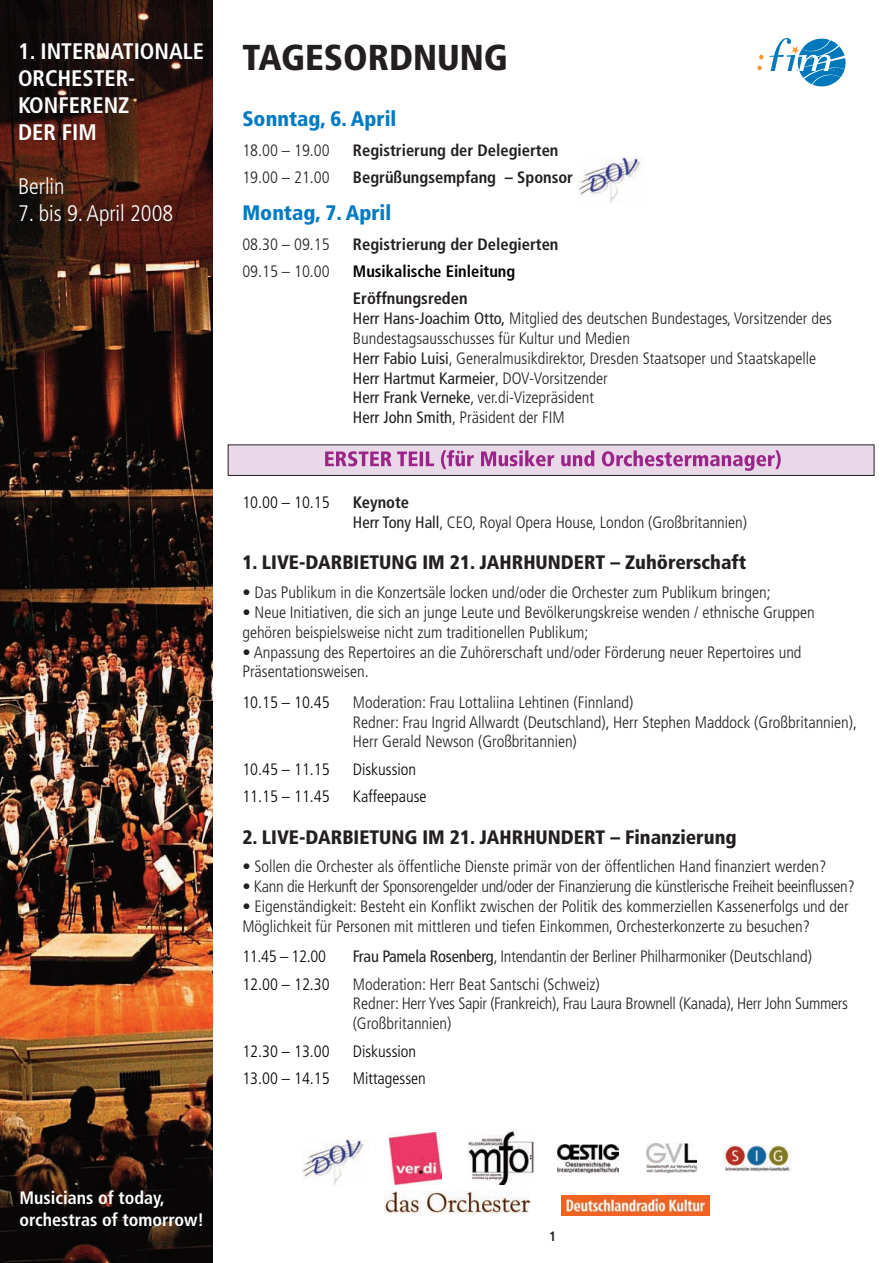
<style>
.page{position:relative;width:893px;height:1263px;background:#fff}
.page>*{position:absolute;margin:0;border:0;box-sizing:border-box;transform-origin:0 0}
.t1{font:900 condensed 36px "Frutiger";color:#231f20}
.t2{font:700 condensed 22.5px/27px "Frutiger";color:#fff}
.t3{font:300 condensed 22.5px "Frutiger";color:#fff}
.t4{font:900 condensed 21px "Frutiger";color:#007bc3}
.t5{font:900 condensed 19.5px "Frutiger";color:#231f20}
.t6{font:700 condensed 18px/21.6px "Frutiger";color:#fff}
.t7{font:300 condensed 16.5px/19.8px "Frutiger";color:#231f20}
.t8{font:300 condensed 16.5px/19.8px "Frutiger";letter-spacing:-.02em;color:#231f20}
.t9{font:300 condensed 16.5px "Frutiger";color:#000}
.t10{font:700 condensed 16.5px "Frutiger";color:#231f20}
.t11{font:700 condensed 16.5px "Frutiger";color:#000}
.t12{font:700 condensed 13.5px "Frutiger";color:#231f20}
.s1{font-weight:700}
.s2{font-weight:400}
</style>
<div class="page">
<img style="left:0;top:0;width:213px;height:1263px">
<svg style="left:757px;top:38px;width:89px;height:48px"></svg>
<img style="left:302px;top:1139px;width:63px;height:47px">
<img style="left:389px;top:1132px;width:52px;height:53px">
<img style="left:466px;top:1130px;width:68px;height:55px">
<img style="left:558px;top:1144px;width:60px;height:28px">
<img style="left:562px;top:1196px;width:147px;height:19px">
<img style="left:384px;top:1191px;width:147px;height:23px">
<img style="left:647px;top:1143px;width:49px;height:30px">
<img style="left:724px;top:1145px;width:66px;height:26px">
<svg style="left:230px;top:447px;width:642px;height:27px;background:#dfc4dc"></svg>
<svg style="left:325px;top:450px;width:221px;height:19px;background:#cb95c4"></svg>
<div style="left:228px;top:445px;width:646px;height:31px;border:1px solid #231f20"></div>
<img style="left:579px;top:157px;width:63px;height:47px">
<h2 class="t2" style="left:18px;top:40px;width:188px">1. INTERNATIONALE<br>ORCHESTER-<br>KONFERENZ<br>DER FIM</h2>
<h2 class="t3" style="left:18px;top:178px;width:48px">Berlin</h2>
<h2 class="t3" style="left:18px;top:205px;width:157px">7. bis 9. April 2008</h2>
<h1 class="t1" style="left:242px;top:43px;width:267px">TAGESORDNUNG</h1>
<p class="t4" style="left:242px;top:111px;width:155px">Sonntag, 6. April</p>
<p class="t7" style="left:242px;top:141px;width:89px">18.00 – 19.00</p>
<p class="t10" style="left:353px;top:143px;width:207px">Registrierung der Delegierten</p>
<p class="t7" style="left:242px;top:169px;width:89px">19.00 – 21.00</p>
<p class="t10" style="left:353px;top:171px;width:222px">Begrüßungsempfang – Sponsor</p>
<p class="t4" style="left:242px;top:205px;width:150px">Montag, 7. April</p>
<p class="t7" style="left:242px;top:235px;width:89px">08.30 – 09.15</p>
<p class="t10" style="left:353px;top:237px;width:207px">Registrierung der Delegierten</p>
<p class="t7" style="left:242px;top:263px;width:89px">09.15 – 10.00</p>
<p class="t11" style="left:353px;top:265px;width:164px">Musikalische Einleitung</p>
<p class="t7" style="left:353px;top:290px;width:480px"><span class="s1">Eröffnungsreden<br></span><span class="s2">Herr Hans-Joachim Otto,</span> Mitglied des deutschen Bundestages, Vorsitzender des Bundestagsausschusses für Kultur und Medien<br><span class="s2">Herr Fabio Luisi</span>, Generalmusikdirektor, Dresden Staatsoper und Staatskapelle <span class="s2">Herr Hartmut Karmeier</span>, DOV-Vorsitzender<br><span class="s2">Herr Frank Verneke</span>, ver.di-Vizepräsident<br><span class="s2">Herr John Smith</span>, Präsident der FIM</p>
<p class="t9" style="left:242px;top:495px;width:89px">10.00 – 10.15</p>
<p class="t7" style="left:353px;top:493px;width:396px"><span class="s1">Keynote<br></span><span class="s2">Herr Tony Hall</span>, CEO, Royal Opera House, London (Großbritannien)</p>
<p class="t5" style="left:242px;top:555px;width:505px">1. LIVE-DARBIETUNG IM 21. JAHRHUNDERT – Zuhörerschaft</p>
<p class="t7" style="left:242px;top:584px;width:530px">• Das Publikum in die Konzertsäle locken und/oder die Orchester zum Publikum bringen;</p>
<p class="t7" style="left:242px;top:604px;width:574px">• Neue Initiativen, die sich an junge Leute und Bevölkerungskreise wenden / ethnische Gruppen gehören beispielsweise nicht zum traditionellen Publikum;</p>
<p class="t7" style="left:242px;top:643px;width:561px">• Anpassung des Repertoires an die Zuhörerschaft und/oder Förderung neuer Repertoires und<br>Präsentationsweisen.</p>
<p class="t9" style="left:242px;top:695px;width:89px">10.15 – 10.45</p>
<p class="t7" style="left:353px;top:693px;width:506px">Moderation: Frau Lottaliina Lehtinen (Finnland)<br>Redner: Frau Ingrid Allwardt (Deutschland), Herr Stephen Maddock (Großbritannien),<br>Herr Gerald Newson (Großbritannien)</p>
<p class="t9" style="left:242px;top:762px;width:89px">10.45 – 11.15</p>
<p class="t9" style="left:353px;top:762px;width:65px">Diskussion</p>
<p class="t9" style="left:242px;top:790px;width:89px">11.15 – 11.45</p>
<p class="t9" style="left:353px;top:790px;width:75px">Kaffeepause</p>
<p class="t5" style="left:242px;top:829px;width:496px">2. LIVE-DARBIETUNG IM 21. JAHRHUNDERT – Finanzierung</p>
<p class="t7" style="left:242px;top:858px;width:586px">• Sollen die Orchester als öffentliche Dienste primär von der öffentlichen Hand finanziert werden?</p>
<p class="t8" style="left:242px;top:878px;width:614px">• Kann die Herkunft der Sponsorengelder und/oder der Finanzierung die künstlerische Freiheit beeinflussen?</p>
<p class="t7" style="left:242px;top:898px;width:608px">• Eigenständigkeit: Besteht ein Konflikt zwischen der Politik des kommerziellen Kassenerfolgs und der<br>Möglichkeit für Personen mit mittleren und tiefen Einkommen, Orchesterkonzerte zu besuchen?</p>
<p class="t9" style="left:242px;top:950px;width:85px">11.45 – 12.00</p>
<p class="t7" style="left:353px;top:948px;width:460px"><span class="s2">Frau Pamela Rosenberg</span>, Intendantin der Berliner Philharmoniker (Deutschland)</p>
<p class="t9" style="left:242px;top:977px;width:89px">12.00 – 12.30</p>
<p class="t8" style="left:353px;top:975px;width:496px">Moderation: Herr Beat Santschi (Schweiz)<br>Redner: Herr Yves Sapir (Frankreich), Frau Laura Brownell (Kanada), Herr John Summers (Großbritannien)</p>
<p class="t9" style="left:242px;top:1044px;width:89px">12.30 – 13.00</p>
<p class="t9" style="left:353px;top:1044px;width:65px">Diskussion</p>
<p class="t9" style="left:242px;top:1071px;width:89px">13.00 – 14.15</p>
<p class="t9" style="left:353px;top:1071px;width:74px">Mittagessen</p>
<p class="t6" style="left:20px;top:1188px;width:186px">Musicians of today, orchestras of tomorrow!</p>
<p class="t12" style="left:549px;top:1231px;width:9px">1</p>
</div>
